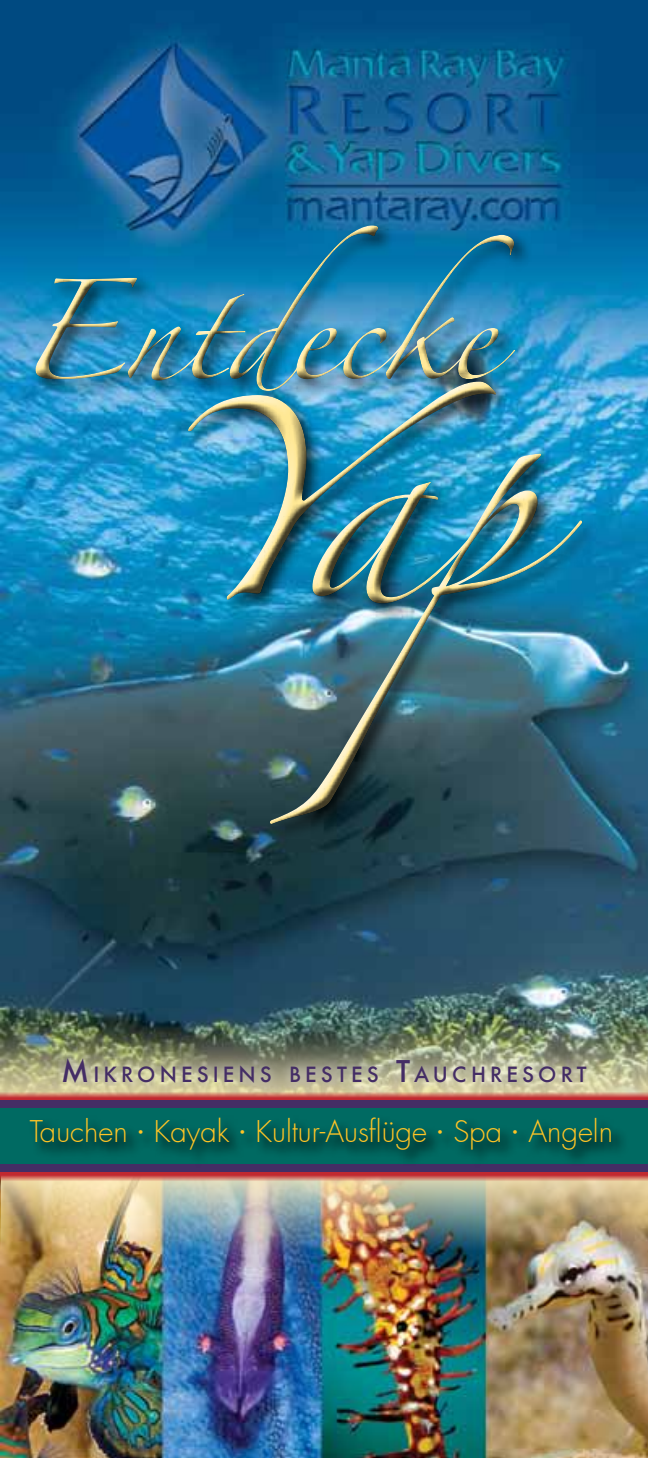
<style>
.page{position:relative;width:648px;height:1458px;background:#fff}
.page>*{position:absolute;margin:0;border:0;box-sizing:border-box;transform-origin:0 0}
.t1{font:180px "Zapfino";color:#ffe894}
.t2{font:90px "Zapfino";color:#ffe894}
.t3{font:300 29.25px "Futura";color:#ffc425}
.t4{font:500 20.47px "Futura";letter-spacing:.2em;color:#442d65}
.s1{font-size:29.25px}
.s2{font-family:"Helvetica";font-weight:400}
</style>
<div class="page">
<img style="left:0;top:0;width:648px;height:1458px">
<img style="left:0;top:1023px;width:648px;height:67px">
<img style="left:1px;top:1182px;width:647px;height:70px">
<div style="left:30px;top:221px;width:571px;height:621px;background:#000;opacity:.75"></div>
<div style="left:28px;top:219px;width:565px;height:616px;background:#000;opacity:.75"></div>
<div style="left:0;top:1164px;width:648px;height:8px;background:#442d65"></div>
<svg style="left:0;top:1172px;width:648px;height:10px;background:#cf6a5f"></svg>
<div style="left:0;top:1135px;width:648px;height:29px;background:#006a62"></div>
<div style="left:0;top:1100px;width:648px;height:9px;background:#442d65"></div>
<svg style="left:0;top:1090px;width:648px;height:10px;background:#c7504b"></svg>
<div style="left:0;top:1109px;width:648px;height:28px;background:#006a62"></div>
<div style="left:27px;top:1115px;width:602px;height:53px;background:#000;opacity:.59"></div>
<svg style="left:50px;top:1046px;width:549px;height:49px;background:#afac8b"></svg>
<h2 class="t2" style="left:15px;top:294px;width:501px">Entdecke</h2>
<h1 class="t1" style="left:161px;top:426px;width:582px">Yap</h1>
<p class="t4" style="left:61px;top:1060px;width:527px"><span class="s1">M</span>IKRONESIENS BESTES <span class="s1">T</span>AUCHRESORT</p>
<p class="t3" style="left:30px;top:1113px;width:585px">Tauchen <span class="s2">·</span>·Kayak <span class="s2">·</span>·Kultur-Ausflüge <span class="s2">·</span> Spa <span class="s2">·</span> Angeln</p>
</div>
